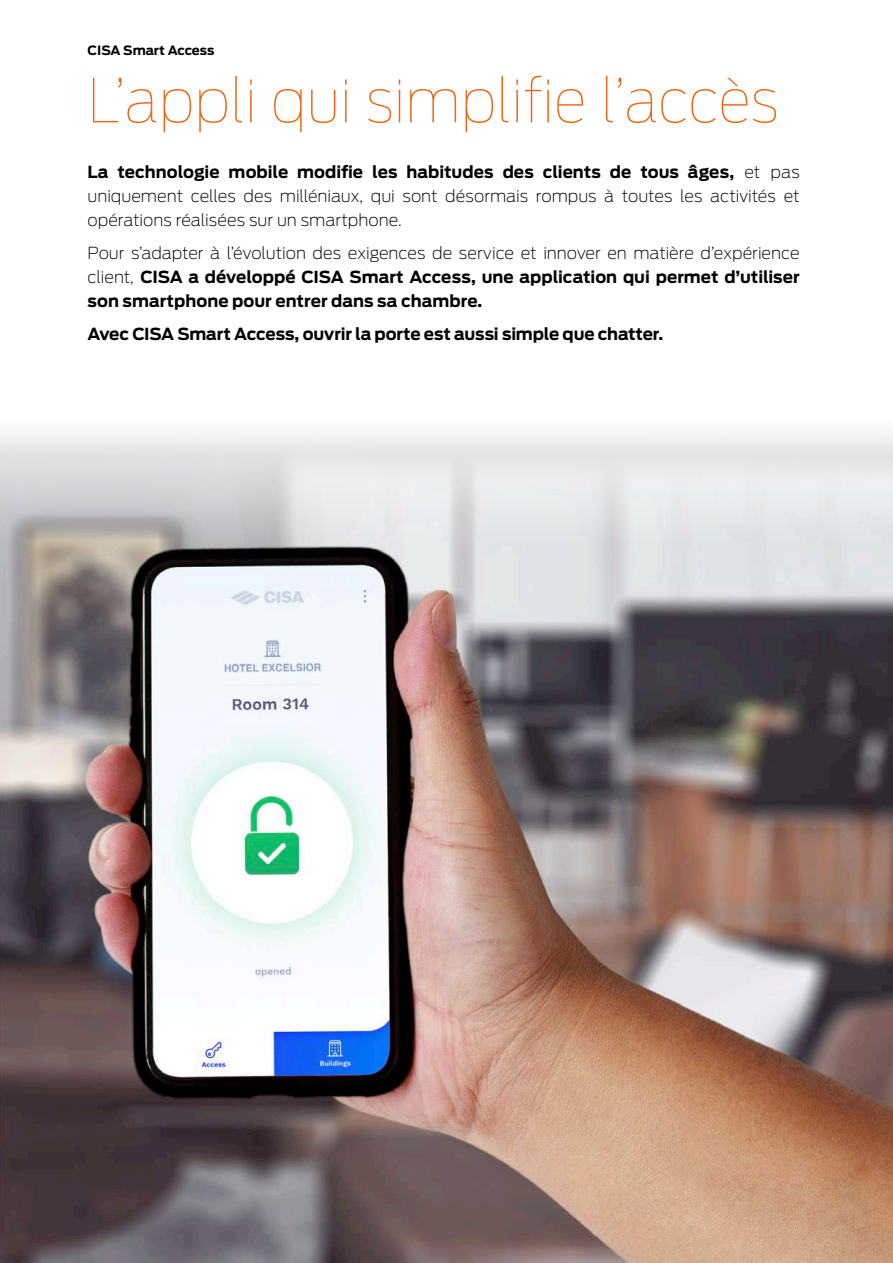
<style>
.page{position:relative;width:893px;height:1263px;background:#fff}
.page>*{position:absolute;margin:0;border:0;box-sizing:border-box;transform-origin:0 0}
.t1{font:100 60px "Antenna";color:#ec660f;scale:.95 1}
.t2{font:700 16.5px/24px "Antenna";letter-spacing:-.005em;color:#000;text-align:justify}
.t3{font:200 16.5px/24px "Antenna";color:#000;text-align:justify}
.t4{font:700 12.75px "Antenna";color:#000}
.s1{font-weight:700}
.s2{font-weight:200}
</style>
<div class="page">
<img style="left:0;top:580px;width:893px;height:683px">
<svg style="left:0;top:434px;width:893px;height:146px;background:#d5d6d7"></svg>
<p class="t4" style="left:88px;top:41px;width:128px">CISA Smart Access</p>
<h1 class="t1" style="left:88px;top:63px;width:729px">L’appli qui simplifie l’accès</h1>
<p class="t3" style="left:88px;top:159px;width:714px"><span class="s1">La technologie mobile modifie les habitudes des clients de tous âges,</span> et pas uniquement celles des milléniaux, qui sont désormais rompus à toutes les activités et opérations réalisées sur un smartphone.</p>
<p class="t2" style="left:88px;top:241px;width:714px"><span class="s2">Pour s’adapter à l’évolution des exigences de service et innover en matière d’expérience client,</span> CISA a développé CISA Smart Access, une application qui permet d’utiliser son smartphone pour entrer dans sa chambre.</p>
<p class="t2" style="left:88px;top:322px;width:577px">Avec CISA Smart Access, ouvrir la porte est aussi simple que chatter.</p>
</div>
